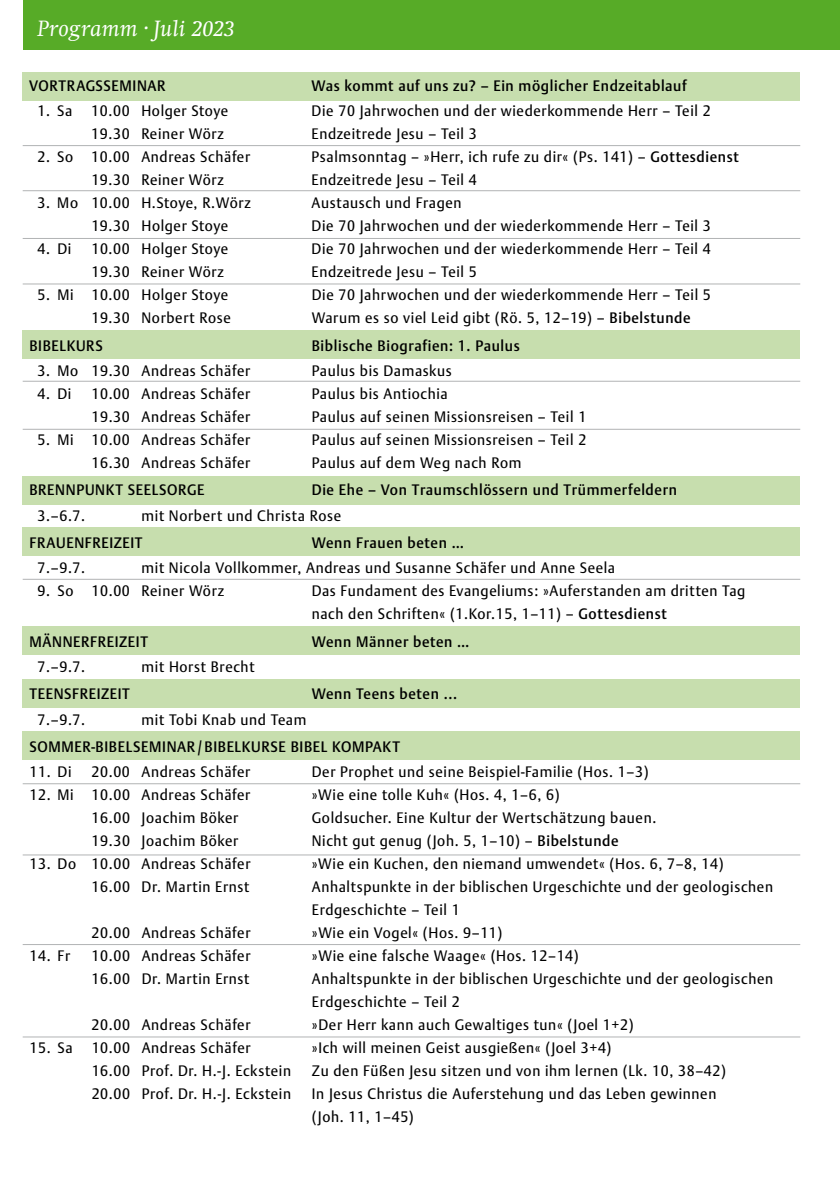
<style>
.page{position:relative;width:840px;height:1191px;background:#fff}
.page>*{position:absolute;margin:0;border:0;box-sizing:border-box;transform-origin:0 0}
.t1{font:italic 23px "Swift EF";letter-spacing:.01em;color:#fff}
.t2{font:15px/23px "DTL Argo TOT";letter-spacing:.045em;color:#000;scale:.95 1}
.t3{font:500 15px "DTL Argo TOT";letter-spacing:.045em;color:#000;scale:.95 1}
.s1{font-weight:500}
</style>
<div class="page">
<div style="left:23px;top:0;width:816px;height:50px;background:#57ab27"></div>
<div style="left:23px;top:72px;width:776px;height:28px;background:#c7deae"></div>
<div style="left:23px;top:476px;width:776px;height:28px;background:#c7deae"></div>
<div style="left:23px;top:626px;width:776px;height:28px;background:#c7deae"></div>
<div style="left:23px;top:679px;width:776px;height:28px;background:#c7deae"></div>
<div style="left:23px;top:731px;width:776px;height:28px;background:#c7deae"></div>
<div style="left:23px;top:330px;width:776px;height:28px;background:#c7deae"></div>
<div style="left:23px;top:527px;width:776px;height:29px;background:#c7deae"></div>
<hr style="left:23px;top:145px;width:776px;height:1px;background:#b1b3b4">
<hr style="left:23px;top:238px;width:776px;height:1px;background:#b1b3b4">
<hr style="left:23px;top:284px;width:776px;height:1px;background:#b1b3b4">
<hr style="left:23px;top:381px;width:776px;height:1px;background:#b1b3b4">
<hr style="left:23px;top:429px;width:776px;height:1px;background:#b1b3b4">
<hr style="left:23px;top:190px;width:776px;height:1px;background:#b1b3b4">
<hr style="left:23px;top:579px;width:776px;height:1px;background:#b1b3b4">
<hr style="left:23px;top:783px;width:776px;height:1px;background:#b1b3b4">
<hr style="left:23px;top:854px;width:776px;height:1px;background:#b1b3b4">
<hr style="left:23px;top:944px;width:776px;height:1px;background:#b1b3b4">
<hr style="left:23px;top:1036px;width:776px;height:1px;background:#b1b3b4">
<h1 class="t1" style="left:37px;top:16px;width:199px">Programm · Juli 2023</h1>
<p class="t3" style="left:29px;top:77px;width:145px">VORTRAGSSEMINAR</p>
<p class="t3" style="left:311px;top:77px;width:396px">Was kommt auf uns zu? – Ein möglicher Endzeitablauf</p>
<p class="t2" style="left:37px;top:100px;width:38px">1. Sa</p>
<p class="t2" style="left:91px;top:100px;width:146px">10.00 Holger Stoye</p>
<p class="t2" style="left:311px;top:100px;width:421px">Die 70 Jahrwochen und der wiederkommende Herr – Teil 2</p>
<p class="t2" style="left:91px;top:123px;width:141px">19.30 Reiner Wörz</p>
<p class="t2" style="left:311px;top:123px;width:175px">Endzeitrede Jesu – Teil 3</p>
<p class="t2" style="left:37px;top:146px;width:225px">2. So 10.00 Andreas Schäfer</p>
<p class="t2" style="left:311px;top:146px;width:451px">Psalmsonntag – »Herr, ich rufe zu dir« (Ps. 141) – <span class="s1">Gottesdienst</span></p>
<p class="t2" style="left:91px;top:169px;width:141px">19.30 Reiner Wörz</p>
<p class="t2" style="left:311px;top:169px;width:175px">Endzeitrede Jesu – Teil 4</p>
<p class="t2" style="left:37px;top:192px;width:226px">3. Mo 10.00 H.Stoye, R.Wörz</p>
<p class="t2" style="left:311px;top:192px;width:159px">Austausch und Fragen</p>
<p class="t2" style="left:91px;top:215px;width:146px">19.30 Holger Stoye</p>
<p class="t2" style="left:311px;top:215px;width:421px">Die 70 Jahrwochen und der wiederkommende Herr – Teil 3</p>
<p class="t2" style="left:37px;top:237px;width:37px">4. Di</p>
<p class="t2" style="left:91px;top:237px;width:146px">10.00 Holger Stoye</p>
<p class="t2" style="left:311px;top:237px;width:421px">Die 70 Jahrwochen und der wiederkommende Herr – Teil 4</p>
<p class="t2" style="left:91px;top:260px;width:141px">19.30 Reiner Wörz</p>
<p class="t2" style="left:311px;top:260px;width:175px">Endzeitrede Jesu – Teil 5</p>
<p class="t2" style="left:37px;top:283px;width:202px">5. Mi 10.00 Holger Stoye</p>
<p class="t2" style="left:311px;top:283px;width:421px">Die 70 Jahrwochen und der wiederkommende Herr – Teil 5</p>
<p class="t2" style="left:91px;top:306px;width:148px">19.30 Norbert Rose</p>
<p class="t2" style="left:311px;top:306px;width:400px">Warum es so viel Leid gibt (Rö. 5, 12–19) – <span class="s1">Bibelstunde</span></p>
<p class="t3" style="left:29px;top:336px;width:79px">BIBELKURS</p>
<p class="t3" style="left:311px;top:336px;width:220px">Biblische Biografien: 1. Paulus</p>
<p class="t2" style="left:37px;top:359px;width:225px">3. Mo 19.30 Andreas Schäfer</p>
<p class="t2" style="left:311px;top:359px;width:149px">Paulus bis Damaskus</p>
<p class="t2" style="left:38px;top:382px;width:37px">4. Di</p>
<p class="t2" style="left:91px;top:382px;width:169px">10.00 Andreas Schäfer</p>
<p class="t2" style="left:311px;top:382px;width:145px">Paulus bis Antiochia</p>
<p class="t2" style="left:91px;top:405px;width:169px">19.30 Andreas Schäfer</p>
<p class="t2" style="left:311px;top:405px;width:290px">Paulus auf seinen Missionsreisen – Teil 1</p>
<p class="t2" style="left:38px;top:428px;width:225px">5. Mi 10.00 Andreas Schäfer</p>
<p class="t2" style="left:311px;top:428px;width:290px">Paulus auf seinen Missionsreisen – Teil 2</p>
<p class="t2" style="left:91px;top:451px;width:169px">16.30 Andreas Schäfer</p>
<p class="t2" style="left:311px;top:451px;width:222px">Paulus auf dem Weg nach Rom</p>
<p class="t3" style="left:29px;top:481px;width:186px">BRENNPUNKT SEELSORGE</p>
<p class="t3" style="left:311px;top:481px;width:386px">Die Ehe – Von Traumschlössern und Trümmerfeldern</p>
<p class="t2" style="left:38px;top:504px;width:52px">3.–6.7.</p>
<p class="t2" style="left:141px;top:504px;width:211px">mit Norbert und Christa Rose</p>
<p class="t3" style="left:29px;top:534px;width:121px">FRAUENFREIZEIT</p>
<p class="t3" style="left:311px;top:534px;width:161px">Wenn Frauen beten …</p>
<p class="t2" style="left:38px;top:556px;width:52px">7.–9.7.</p>
<p class="t2" style="left:141px;top:556px;width:499px">mit Nicola Vollkommer, Andreas und Susanne Schäfer und Anne Seela</p>
<p class="t2" style="left:38px;top:579px;width:198px">9. So 10.00 Reiner Wörz</p>
<p class="t2" style="left:311px;top:579px;width:457px">Das Fundament des Evangeliums: »Auferstanden am dritten Tag nach den Schriften« (1.Kor.15, 1–11) – <span class="s1">Gottesdienst</span></p>
<p class="t3" style="left:29px;top:632px;width:126px">MÄNNERFREIZEIT</p>
<p class="t3" style="left:311px;top:632px;width:167px">Wenn Männer beten …</p>
<p class="t2" style="left:38px;top:655px;width:52px">7.–9.7.</p>
<p class="t2" style="left:141px;top:655px;width:120px">mit Horst Brecht</p>
<p class="t3" style="left:29px;top:685px;width:107px">TEENSFREIZEIT</p>
<p class="t3" style="left:311px;top:685px;width:154px">Wenn Teens beten ...</p>
<p class="t2" style="left:38px;top:708px;width:52px">7.–9.7.</p>
<p class="t2" style="left:141px;top:708px;width:175px">mit Tobi Knab und Team</p>
<p class="t3" style="left:29px;top:738px;width:391px">SOMMER-BIBELSEMINAR/BIBELKURSE BIBEL KOMPAKT</p>
<p class="t2" style="left:29px;top:761px;width:46px">11. Di</p>
<p class="t2" style="left:91px;top:761px;width:169px">20.00 Andreas Schäfer</p>
<p class="t2" style="left:311px;top:761px;width:356px">Der Prophet und seine Beispiel-Familie (Hos. 1–3)</p>
<p class="t2" style="left:29px;top:783px;width:234px">12. Mi 10.00 Andreas Schäfer</p>
<p class="t2" style="left:311px;top:783px;width:262px">»Wie eine tolle Kuh« (Hos. 4, 1–6, 6)</p>
<p class="t2" style="left:91px;top:806px;width:156px">16.00 Joachim Böker</p>
<p class="t2" style="left:311px;top:806px;width:364px">Goldsucher. Eine Kultur der Wertschätzung bauen.</p>
<p class="t2" style="left:91px;top:829px;width:156px">19.30 Joachim Böker</p>
<p class="t2" style="left:311px;top:829px;width:324px">Nicht gut genug (Joh. 5, 1–10) – <span class="s1">Bibelstunde</span></p>
<p class="t2" style="left:29px;top:852px;width:234px">13. Do 10.00 Andreas Schäfer</p>
<p class="t2" style="left:311px;top:852px;width:435px">»Wie ein Kuchen, den niemand umwendet« (Hos. 6, 7–8, 14)</p>
<p class="t2" style="left:91px;top:875px;width:168px">16.00 Dr. Martin Ernst</p>
<p class="t2" style="left:312px;top:875px;width:487px">Anhaltspunkte in der biblischen Urgeschichte und der geologischen<br>Erdgeschichte – Teil 1</p>
<p class="t2" style="left:92px;top:921px;width:169px">20.00 Andreas Schäfer</p>
<p class="t2" style="left:312px;top:921px;width:202px">»Wie ein Vogel« (Hos. 9–11)</p>
<p class="t2" style="left:30px;top:944px;width:44px">14. Fr</p>
<p class="t2" style="left:92px;top:944px;width:169px">10.00 Andreas Schäfer</p>
<p class="t2" style="left:312px;top:944px;width:282px">»Wie eine falsche Waage« (Hos. 12–14)</p>
<p class="t2" style="left:92px;top:967px;width:168px">16.00 Dr. Martin Ernst</p>
<p class="t2" style="left:312px;top:967px;width:487px">Anhaltspunkte in der biblischen Urgeschichte und der geologischen<br>Erdgeschichte – Teil 2</p>
<p class="t2" style="left:92px;top:1013px;width:169px">20.00 Andreas Schäfer</p>
<p class="t2" style="left:312px;top:1013px;width:340px">»Der Herr kann auch Gewaltiges tun« (Joel 1+2)</p>
<p class="t2" style="left:30px;top:1036px;width:47px">15. Sa</p>
<p class="t2" style="left:92px;top:1036px;width:169px">10.00 Andreas Schäfer</p>
<p class="t2" style="left:312px;top:1036px;width:316px">»Ich will meinen Geist ausgießen« (Joel 3+4)</p>
<p class="t2" style="left:92px;top:1059px;width:211px">16.00 Prof. Dr. H.-J. Eckstein</p>
<p class="t2" style="left:312px;top:1059px;width:437px">Zu den Füßen Jesu sitzen und von ihm lernen (Lk. 10, 38–42)</p>
<p class="t2" style="left:92px;top:1082px;width:211px">20.00 Prof. Dr. H.-J. Eckstein</p>
<p class="t2" style="left:312px;top:1082px;width:427px">In Jesus Christus die Auferstehung und das Leben gewinnen (Joh. 11, 1–45)</p>
</div>
